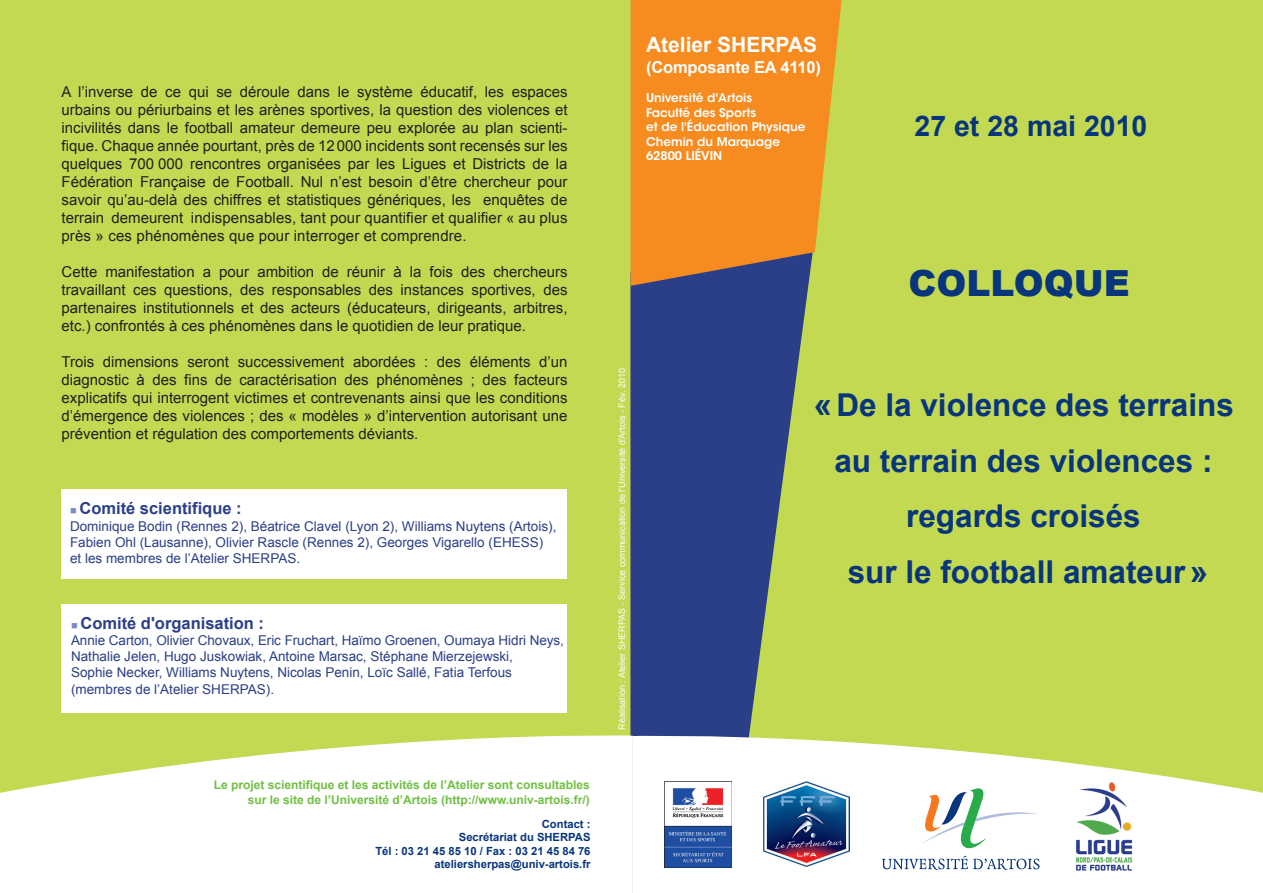
<style>
.page{position:relative;width:1263px;height:893px;background:#c2d951}
.page>*{position:absolute;margin:0;border:0;box-sizing:border-box;transform-origin:0 0}
.t1{font:900 36px "Arial";color:#08357c}
.t2{font:700 31.5px/55.5px "Arial";color:#08357c;text-align:center}
.t3{font:700 28.5px "Arial";color:#08357c}
.t4{font:700 21px "Arial";color:#fff}
.t5{font:700 16.5px "Arial";color:#2a3f88}
.t6{font:700 16.5px "Arial";letter-spacing:-.01em;color:#fff}
.t7{font:15px/18px "Arial";color:#231f20;text-align:justify}
.t8{font:13.5px/16.2px "Arial";color:#2a3f88}
.t9{font:700 12px/15px "Arial";color:#71bf44;text-align:right}
.t10{font:600 12px/14.4px "ITC Avant Garde Std";color:#fff}
.t11{font:700 11.25px/13.5px "Arial";color:#08357c;text-align:right}
.t12{font:9px "Arial";color:#fff}
.s1{color:#758cc7}
.s2{font-size:33px}
</style>
<div class="page">
<svg style="left:630px;top:286px;width:179px;height:443px;fill:#2a3f88"></svg>
<svg style="left:630px;top:0;width:212px;height:286px;background:#e78d28"></svg>
<svg style="left:633px;top:729px;width:630px;height:164px;fill:#fff"></svg>
<svg style="left:882px;top:856px;width:157px;height:14px;background:#c9d2e2"></svg>
<svg style="left:921px;top:788px;width:118px;height:62px;background:#e2eae1"></svg>
<svg style="left:0;top:728px;width:633px;height:165px;fill:#fff"></svg>
<div style="left:62px;top:490px;width:505px;height:89px;background:#fff"></div>
<div style="left:62px;top:604px;width:505px;height:109px;background:#fff"></div>
<img style="left:665px;top:782px;width:66px;height:85px">
<img style="left:1069px;top:773px;width:69px;height:104px">
<img style="left:763px;top:782px;width:86px;height:84px">
<p class="t7" style="left:61px;top:83px;width:508px">A l’inverse de ce qui se déroule dans le système éducatif, les espaces urbains ou périurbains et les arènes sportives, la question des violences et incivilités dans le football amateur demeure peu explorée au plan scienti&shy;fique. Chaque année pourtant, près de 12000 incidents sont recensés sur les quelques 700 000 rencontres organisées par les Ligues et Districts de la Fédération Française de Football. Nul n’est besoin d’être chercheur pour savoir qu’au-delà des chiffres et statistiques génériques, les enquêtes de terrain demeurent indispensables, tant pour quantifier et qualifier « au plus près » ces phénomènes que pour interroger et comprendre.</p>
<p class="t7" style="left:61px;top:263px;width:507px">Cette manifestation a pour ambition de réunir à la fois des chercheurs travaillant ces questions, des responsables des instances sportives, des partenaires institutionnels et des acteurs (éducateurs, dirigeants, arbitres, etc.) confrontés à ces phénomènes dans le quotidien de leur pratique.</p>
<p class="t7" style="left:61px;top:353px;width:507px">Trois dimensions seront successivement abordées : des éléments d’un diagnostic à des fins de caractérisation des phénomènes ; des facteurs explicatifs qui interrogent victimes et contrevenants ainsi que les conditions d’émergence des violences ; des « modèles » d’intervention autorisant une prévention et régulation des comportements déviants.</p>
<p class="t5" style="left:70px;top:498px;width:173px"><span class="s1">■</span> Comité scientifique :</p>
<p class="t8" style="left:70px;top:518px;width:488px">Dominique Bodin (Rennes 2), Béatrice Clavel (Lyon 2), Williams Nuytens (Artois),<br>Fabien Ohl (Lausanne), Olivier Rascle (Rennes 2), Georges Vigarello (EHESS) et les membres de l’Atelier SHERPAS.</p>
<p class="t5" style="left:71px;top:612px;width:195px"><span class="s1">■</span> Comité d'organisation :</p>
<p class="t8" style="left:71px;top:632px;width:494px">Annie Carton, Olivier Chovaux, Eric Fruchart, Haïmo Groenen, Oumaya Hidri Neys, Nathalie Jelen, Hugo Juskowiak, Antoine Marsac, Stéphane Mierzejewski,<br>Sophie Necker, Williams Nuytens, Nicolas Penin, Loïc Sallé, Fatia Terfous (membres de l’Atelier SHERPAS).</p>
<p class="t9" style="left:214px;top:777px;width:378px">Le projet scientifique et les activités de l’Atelier sont consultables sur le site de l’Université d’Artois (http://www.univ-artois.fr/)</p>
<p class="t11" style="left:375px;top:817px;width:217px">Contact :<br>Secrétariat du SHERPAS<br>Tél : 03 21 45 85 10 / Fax : 03 21 45 84 76 ateliersherpas@univ-artois.fr</p>
<h3 class="t4" style="left:646px;top:31px;width:173px">Atelier SHERPAS</h3>
<p class="t6" style="left:646px;top:56px;width:177px">(Composante EA 4110)</p>
<p class="t10" style="left:646px;top:91px;width:161px">Université d'Artois<br>Faculté des Sports<br>et de l'Éducation Physique<br>Chemin du Marquage<br>62800 LIÉVIN</p>
<h3 class="t3" style="left:914px;top:107px;width:234px">27 et 28 mai 2010</h3>
<p class="t12" style="left:616px;top:729px;width:363px;rotate:-90deg">Réalisation : Atelier SHERPAS - Service communication de l'Université d'Artois - Fév. 2010</p>
<h1 class="t1" style="left:908px;top:257px;width:223px">COLLOQUE</h1>
<h2 class="t2" style="left:814px;top:379px;width:421px"><span class="s2">«</span>De la violence des terrains au terrain des violences : regards croisés<br>sur le football amateur<span class="s2">»</span></h2>
</div>
